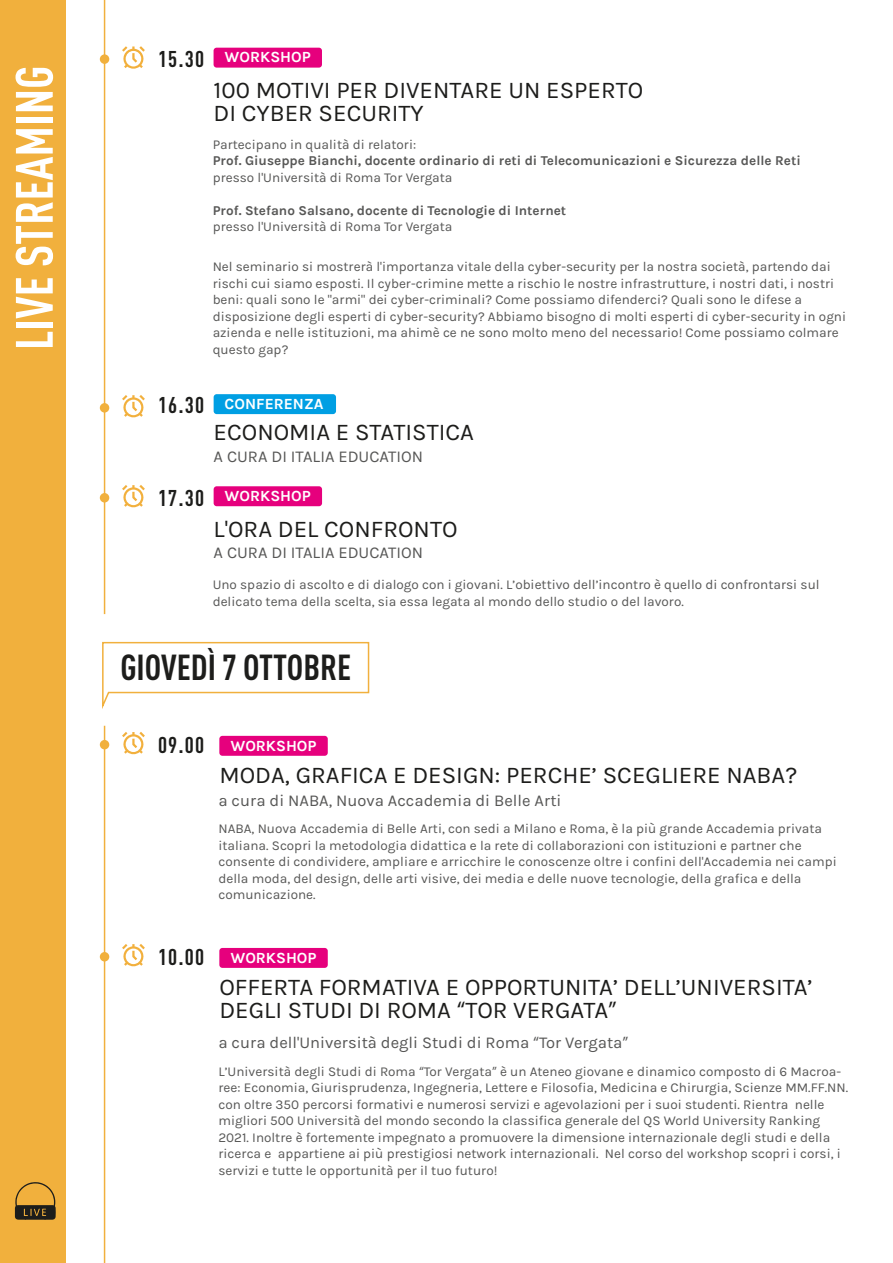
<style>
.page{position:relative;width:893px;height:1263px;background:#fff}
.page>*{position:absolute;margin:0;border:0;box-sizing:border-box;transform-origin:0 0}
.t1{font:700 condensed 51.75px "DIN Pro";color:#fff}
.t2{font:700 condensed 35.7px "DIN Pro";color:#1d1d1b}
.t3{font:24px/22.5px "Karla";color:#1d1d1b}
.t4{font:700 condensed 22.5px "DIN Pro";letter-spacing:.05em;color:#1d1d1b}
.t5{font:16.5px "Karla";color:#575756}
.t6{font:700 15.6px "Karla";color:#fff}
.t7{font:13.5px/16.5px "Karla";color:#575756}
.t8{font:700 13.5px "Karla";color:#575756}
.s1{font-family:"Myriad Pro"}
</style>
<div class="page">
<hr style="left:104px;top:0;width:1px;height:614px;background:#f1b03d">
<svg style="left:122px;top:485px;width:23px;height:23px"></svg>
<div style="left:100px;top:493px;width:9px;height:9px;background:#f1b03d;border-radius:50%"></div>
<svg style="left:122px;top:46px;width:23px;height:23px"></svg>
<div style="left:100px;top:54px;width:9px;height:10px;background:#f1b03d;border-radius:50%"></div>
<div style="left:214px;top:48px;width:108px;height:20px;background:#e6007d;border-radius:3px"></div>
<div style="left:0;top:0;width:65px;height:1263px;background:#f1b03d"></div>
<svg style="left:15px;top:1182px;width:41px;height:38px"></svg>
<svg style="left:102px;top:641px;width:268px;height:68px"></svg>
<hr style="left:104px;top:726px;width:1px;height:537px;background:#f1b03d">
<svg style="left:122px;top:732px;width:23px;height:23px"></svg>
<div style="left:100px;top:740px;width:9px;height:9px;background:#f1b03d;border-radius:50%"></div>
<div style="left:219px;top:736px;width:109px;height:20px;background:#e6007d;border-radius:3px"></div>
<svg style="left:122px;top:944px;width:23px;height:23px"></svg>
<div style="left:100px;top:952px;width:9px;height:9px;background:#f1b03d;border-radius:50%"></div>
<div style="left:219px;top:948px;width:109px;height:20px;background:#e6007d;border-radius:3px"></div>
<div style="left:214px;top:486px;width:108px;height:20px;background:#e6007d;border-radius:3px"></div>
<svg style="left:122px;top:395px;width:23px;height:23px"></svg>
<div style="left:100px;top:403px;width:9px;height:10px;background:#f1b03d;border-radius:50%"></div>
<div style="left:214px;top:394px;width:122px;height:20px;background:#009fe3;border-radius:3px"></div>
<h1 class="t1" style="left:-5px;top:350px;width:286px;rotate:-90deg">LIVE STREAMING</h1>
<h3 class="t4" style="left:158px;top:42px;width:47px">15.30</h3>
<p class="t6" style="left:225px;top:48px;width:88px">WORKSHOP</p>
<h3 class="t3" style="left:214px;top:79px;width:431px">100 MOTIVI PER DIVENTARE UN ESPERTO<br>DI CYBER SECURITY</h3>
<p class="t7" style="left:213px;top:136px;width:205px">Partecipano in qualità di relatori:</p>
<p class="t8" style="left:213px;top:153px;width:590px">Prof. Giuseppe Bianchi, docente ordinario di reti di Telecomunicazioni e Sicurezza delle Reti</p>
<p class="t7" style="left:213px;top:169px;width:241px">presso l'Università di Roma Tor Vergata</p>
<p class="t8" style="left:213px;top:203px;width:355px">Prof. Stefano Salsano, docente di Tecnologie di Internet</p>
<p class="t7" style="left:213px;top:219px;width:241px">presso l'Università di Roma Tor Vergata</p>
<p class="t7" style="left:213px;top:259px;width:635px">Nel seminario si mostrerà l'importanza vitale della cyber-security per la nostra società, partendo dai rischi cui siamo esposti. Il cyber-crimine mette a rischio le nostre infrastrutture, i nostri dati, i nostri beni: quali sono le "armi" dei cyber-criminali? Come possiamo difenderci? Quali sono le difese a disposizione degli esperti di cyber-security? Abbiamo bisogno di molti esperti di cyber-security in ogni azienda e nelle istituzioni, ma ahimè ce ne sono molto meno del necessario! Come possiamo colmare questo gap?</p>
<h3 class="t4" style="left:158px;top:388px;width:47px">16.30</h3>
<p class="t6" style="left:225px;top:395px;width:100px">CONFERENZA</p>
<h3 class="t3" style="left:214px;top:422px;width:262px">ECONOMIA E STATISTICA</h3>
<p class="t5" style="left:214px;top:447px;width:211px">A CURA DI ITALIA EDUCATION</p>
<h3 class="t4" style="left:158px;top:481px;width:47px">17.30</h3>
<p class="t6" style="left:225px;top:487px;width:88px">WORKSHOP</p>
<h3 class="t3" style="left:214px;top:518px;width:245px">L'ORA DEL CONFRONTO</h3>
<p class="t5" style="left:214px;top:543px;width:211px">A CURA DI ITALIA EDUCATION</p>
<p class="t7" style="left:213px;top:577px;width:608px">Uno spazio di ascolto e di dialogo con i giovani. L’obiettivo dell’incontro è quello di confrontarsi sul delicato tema della scelta, sia essa legata al mondo dello studio o del lavoro.</p>
<h2 class="t2" style="left:120px;top:640px;width:232px">GIOVEDÌ 7 OTTOBRE</h2>
<h3 class="t4" style="left:158px;top:727px;width:47px">09.00</h3>
<p class="t6" style="left:230px;top:736px;width:88px">WORKSHOP</p>
<h3 class="t3" style="left:219px;top:764px;width:579px">MODA, GRAFICA E DESIGN: PERCHE’ SCEGLIERE NABA?</h3>
<p class="t5" style="left:218px;top:792px;width:345px">a cura di NABA, Nuova Accademia di Belle Arti</p>
<p class="t7" style="left:218px;top:820px;width:620px">NABA, Nuova Accademia di Belle Arti, con sedi a Milano e Roma, è la più grande Accademia privata italiana. Scopri la metodologia didattica e la rete di collaborazioni con istituzioni e partner che consente di condividere, ampliare e arricchire le conoscenze oltre i confini dell'Accademia nei campi della moda, del design, delle arti visive, dei media e delle nuove tecnologie, della grafica e della comunicazione.</p>
<h3 class="t4" style="left:158px;top:940px;width:47px">10.00</h3>
<p class="t6" style="left:230px;top:948px;width:88px">WORKSHOP</p>
<h3 class="t3" style="left:219px;top:976px;width:595px">OFFERTA FORMATIVA E OPPORTUNITA’ DELL’UNIVERSITA’<br>DEGLI STUDI DI ROMA <span class="s1">“</span>TOR VERGATA<span class="s1">”</span></h3>
<p class="t5" style="left:218px;top:1034px;width:411px">a cura dell'Università degli Studi di Roma <span class="s1">“</span>Tor Vergata<span class="s1">”</span></p>
<p class="t7" style="left:218px;top:1063px;width:631px">L’Università degli Studi di Roma <span class="s1">“</span>Tor Vergata<span class="s1">”</span> è un Ateneo giovane e dinamico composto di 6 Macroa&shy;ree: Economia, Giurisprudenza, Ingegneria, Lettere e Filosofia, Medicina e Chirurgia, Scienze MM.FF.NN. con oltre 350 percorsi formativi e numerosi servizi e agevolazioni per i suoi studenti. Rientra nelle migliori 500 Università del mondo secondo la classifica generale del QS World University Ranking 2021. Inoltre è fortemente impegnato a promuovere la dimensione internazionale degli studi e della ricerca e appartiene ai più prestigiosi network internazionali. Nel corso del workshop scopri i corsi, i servizi e tutte le opportunità per il tuo futuro!</p>
</div>
